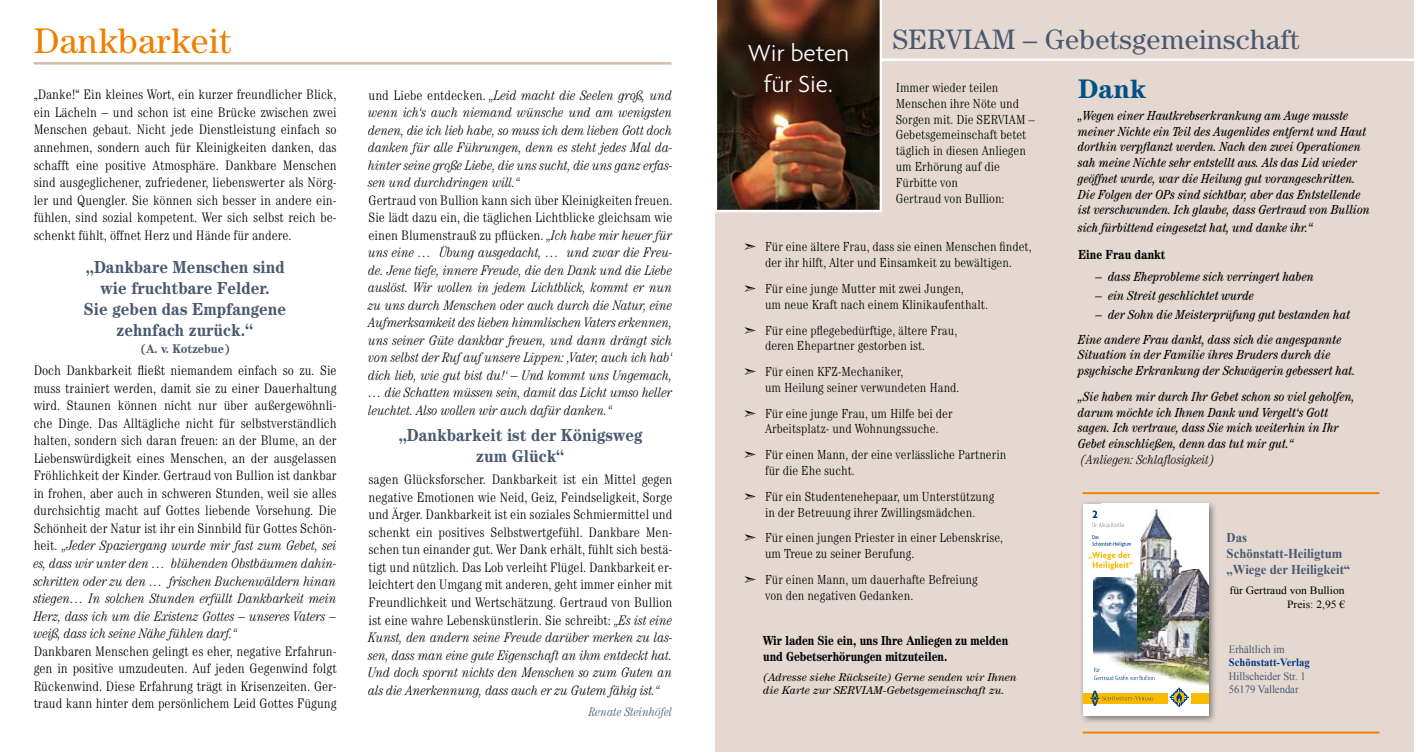
<style>
.page{position:relative;width:1414px;height:752px;background:#fff}
.page>*{position:absolute;margin:0;border:0;box-sizing:border-box;transform-origin:0 0}
.t1{font:35.62px "Century";letter-spacing:.01em;color:#ee7f00}
.t2{font:28.12px "Century";letter-spacing:.01em;color:#495971}
.t3{font:700 26.88px "Century";color:#005286}
.t4{font:300 25.12px/30.2px "Agenda";color:#fff;text-align:center}
.t5{font:700 17.5px/21px "Century";color:#495971;text-align:center;scale:.9 1}
.t6{font:300 condensed 13.75px/17.5px "Century";color:#000;text-align:justify}
.t7{font:italic 300 condensed 13.75px/17.5px "Century";color:#000;text-align:justify}
.t8{font:700 13.5px/16.1px "Times New Roman";color:#495971;scale:.94 1}
.t9{font:italic condensed 13.12px/15.8px "Century";color:#000}
.t10{font:300 condensed 13.12px/15.8px "Century";color:#000}
.t11{font:700 condensed 13.12px/15.8px "Century";color:#000}
.t12{font:italic 300 condensed 13.12px "Century";color:#000}
.t13{font:italic 300 condensed 12.5px "Century";color:#495971}
.t14{font:700 12.5px "Century";color:#495971;scale:.9 1}
.t15{font:italic 11.25px/13.5px "Century";color:#000}
.t16{font:11.25px/13.5px "Times New Roman";color:#495971;scale:.94 1}
.t17{font:700 11.25px "Times New Roman";color:#003882;scale:.94 1}
.t18{font:11px/14.8px "Times New Roman";color:#000;text-align:right;scale:1.05 1}
.s1{font-style:italic}
.s2{font-style:normal}
</style>
<div class="page">
<div style="left:716px;top:0;width:698px;height:751px;background:#e4d8d1"></div>
<hr style="left:34px;top:62px;width:637px;height:3px;background:#d0bfae">
<hr style="left:860px;top:58px;width:554px;height:3px;background:#fff">
<img style="left:716px;top:0;width:166px;height:212px">
<div style="left:1079px;top:499px;width:144px;height:230px;background:#000;opacity:.5"></div>
<div style="left:1083px;top:503px;width:125px;height:212px;background:#fff"></div>
<div style="left:1083px;top:693px;width:84px;height:10px;background:#faba00"></div>
<div style="left:1191px;top:693px;width:17px;height:10px;background:#faba00"></div>
<img style="left:1106px;top:509px;width:76px;height:75px">
<img style="left:1182px;top:569px;width:26px;height:117px">
<img style="left:1136px;top:584px;width:32px;height:46px">
<img style="left:1168px;top:584px;width:14px;height:98px">
<img style="left:1128px;top:630px;width:40px;height:51px">
<img style="left:1102px;top:658px;width:26px;height:23px">
<svg style="left:1088px;top:535px;width:45px;height:34px"></svg>
<svg style="left:1094px;top:667px;width:60px;height:12px"></svg>
<svg style="left:1169px;top:687px;width:20px;height:20px"></svg>
<svg style="left:1092px;top:510px;width:32px;height:18px"></svg>
<svg style="left:1090px;top:690px;width:63px;height:15px"></svg>
<img style="left:1093px;top:577px;width:43px;height:81px">
<hr style="left:1082px;top:492px;width:297px;height:2px;background:#ee7f00">
<hr style="left:1082px;top:731px;width:297px;height:2px;background:#ee7f00">
<h1 class="t1" style="left:34px;top:20px;width:199px">Dankbarkeit</h1>
<p class="t6" style="left:34px;top:86px;width:304px">„Danke!“ Ein kleines Wort, ein kurzer freundlicher Blick, ein Lächeln – und schon ist eine Brücke zwischen zwei Menschen gebaut. Nicht jede Dienstleistung einfach so annehmen, sondern auch für Kleinigkeiten danken, das schafft eine positive Atmosphäre. Dankbare Menschen sind ausgeglichener, zufriedener, liebenswerter als Nörg&shy;ler und Quengler. Sie können sich besser in andere ein&shy;fühlen, sind sozial kompetent. Wer sich selbst reich be&shy;schenkt fühlt, öffnet Herz und Hände für andere.</p>
<p class="t5" style="left:84px;top:256px;width:226px">„Dankbare Menschen sind wie fruchtbare Felder.<br>Sie geben das Empfangene zehnfach zurück.“</p>
<p class="t14" style="left:141px;top:341px;width:100px">(A. v. Kotzebue)</p>
<p class="t6" style="left:34px;top:361px;width:305px">Doch Dankbarkeit fließt niemandem einfach so zu. Sie muss trainiert werden, damit sie zu einer Dauerhaltung wird. Staunen können nicht nur über außergewöhnli&shy;che Dinge. Das Alltägliche nicht für selbstverständlich halten, sondern sich daran freuen: an der Blume, an der Liebenswürdigkeit eines Menschen, an der ausgelassen Fröhlichkeit der Kinder. Gertraud von Bullion ist dankbar in frohen, aber auch in schweren Stunden, weil sie alles durchsichtig macht auf Gottes liebende Vorsehung. Die Schönheit der Natur ist ihr ein Sinnbild für Gottes Schön&shy;heit. <span class="s1">„Jeder Spaziergang wurde mir fast zum Gebet, sei es, dass wir unter den … blühenden Obstbäumen dahin&shy;schritten oder zu den … frischen Buchenwäldern hinan stiegen… In solchen Stunden erfüllt Dankbarkeit mein Herz, dass ich um die Existenz Gottes – unseres Vaters – weiß, dass ich seine Nähe fühlen darf.“</span></p>
<p class="t6" style="left:34px;top:641px;width:304px">Dankbaren Menschen gelingt es eher, negative Erfahrun&shy;gen in positive umzudeuten. Auf jeden Gegenwind folgt Rückenwind. Diese Erfahrung trägt in Krisenzeiten. Ger&shy;traud kann hinter dem persönlichem Leid Gottes Fügung</p>
<p class="t7" style="left:369px;top:86px;width:306px"><span class="s2">und Liebe entdecken.</span> „Leid macht die Seelen groß, und wenn ich‘s auch niemand wünsche und am wenigsten denen, die ich lieb habe, so muss ich dem lieben Gott doch danken für alle Führungen, denn es steht jedes Mal da&shy;hinter seine große Liebe, die uns sucht, die uns ganz erfas&shy;sen und durchdringen will.“</p>
<p class="t7" style="left:369px;top:191px;width:306px"><span class="s2">Gertraud von Bullion kann sich über Kleinigkeiten freuen.<br>Sie lädt dazu ein, die täglichen Lichtblicke gleichsam wie einen Blumenstrauß zu pflücken.</span> „Ich habe mir heuer für uns eine … Übung ausgedacht, … und zwar die Freu&shy;de. Jene tiefe, innere Freude, die den Dank und die Liebe auslöst. Wir wollen in jedem Lichtblick, kommt er nun zu uns durch Menschen oder auch durch die Natur, eine Aufmerksamkeit des lieben himmlischen Vaters erkennen, uns seiner Güte dankbar freuen, und dann drängt sich von selbst der Ruf auf unsere Lippen: ‚Vater, auch ich hab‘ dich lieb, wie gut bist du!‘ – Und kommt uns Ungemach, … die Schatten müssen sein, damit das Licht umso heller leuchtet. Also wollen wir auch dafür danken.“</p>
<p class="t5" style="left:398px;top:424px;width:273px">„Dankbarkeit ist der Königsweg zum Glück“</p>
<p class="t6" style="left:369px;top:470px;width:306px">sagen Glücksforscher. Dankbarkeit ist ein Mittel gegen negative Emotionen wie Neid, Geiz, Feindseligkeit, Sorge und Ärger. Dankbarkeit ist ein soziales Schmiermittel und schenkt ein positives Selbstwertgefühl. Dankbare Men&shy;schen tun einander gut. Wer Dank erhält, fühlt sich bestä&shy;tigt und nützlich. Das Lob verleiht Flügel. Dankbarkeit er&shy;leichtert den Umgang mit anderen, geht immer einher mit Freundlichkeit und Wertschätzung. Gertraud von Bullion ist eine wahre Lebenskünstlerin. Sie schreibt: <span class="s1">„Es ist eine Kunst, den andern seine Freude darüber merken zu las&shy;sen, dass man eine gute Eigenschaft an ihm entdeckt hat.<br>Und doch spornt nichts den Menschen so zum Guten an als die Anerkennung, dass auch er zu Gutem fähig ist.“</span></p>
<p class="t13" style="left:589px;top:704px;width:85px">Renate Steinhöfel</p>
<h2 class="t2" style="left:892px;top:23px;width:409px">SERVIAM – Gebetsgemeinschaft</h2>
<h3 class="t4" style="left:748px;top:38px;width:103px">Wir beten für Sie.</h3>
<p class="t10" style="left:896px;top:80px;width:141px">Immer wieder teilen<br>Menschen ihre Nöte und<br>Sorgen mit. Die SERVIAM –<br>Gebetsgemeinschaft betet täglich in diesen Anliegen um Erhörung auf die<br>Fürbitte von<br>Gertraud von Bullion:</p>
<h3 class="t3" style="left:1078px;top:73px;width:70px">Dank</h3>
<p class="t9" style="left:1078px;top:107px;width:294px">„Wegen einer Hautkrebserkrankung am Auge musste meiner Nichte ein Teil des Augenlides entfernt und Haut dorthin verpflanzt werden. Nach den zwei Operationen sah meine Nichte sehr entstellt aus. Als das Lid wieder geöffnet wurde, war die Heilung gut vorangeschritten.<br>Die Folgen der OPs sind sichtbar, aber das Entstellende ist verschwunden. Ich glaube, dass Gertraud von Bullion</p>
<p class="t9" style="left:1078px;top:219px;width:236px">sich fürbittend eingesetzt hat, und danke ihr.“</p>
<p class="t11" style="left:1078px;top:246px;width:89px">Eine Frau dankt</p>
<p class="t9" style="left:1096px;top:269px;width:220px">– dass Eheprobleme sich verringert haben</p>
<p class="t9" style="left:1096px;top:287px;width:160px">– ein Streit geschlichtet wurde</p>
<p class="t9" style="left:1078px;top:302px;width:274px;line-height:24.5px;text-indent:18px">– der Sohn die Meisterprüfung gut bestanden hat<br>Eine andere Frau dankt, dass sich die angespannte</p>
<p class="t9" style="left:1078px;top:346px;width:279px">Situation in der Familie ihres Bruders durch die psychische Erkrankung der Schwägerin gebessert hat.</p>
<p class="t9" style="left:1078px;top:388px;width:278px">„Sie haben mir durch Ihr Gebet schon so viel geholfen, darum möchte ich Ihnen Dank und Vergelt‘s Gott sagen. Ich vertraue, dass Sie mich weiterhin in Ihr Gebet einschließen, denn das tut mir gut.“</p>
<p class="t12" style="left:1081px;top:451px;width:135px">(Anliegen: Schlaflosigkeit)</p>
<p class="t10" style="left:744px;top:239px;width:289px;text-align:center">➣ Für eine ältere Frau, dass sie einen Menschen findet, der ihr hilft, Alter und Einsamkeit zu bewältigen.</p>
<p class="t10" style="left:765px;top:280px;width:224px;text-indent:-21px">➣ Für eine junge Mutter mit zwei Jungen,<br>um neue Kraft nach einem Klinikaufenthalt.</p>
<p class="t10" style="left:765px;top:322px;width:194px;text-indent:-21px">➣ Für eine pflegebedürftige, ältere Frau, deren Ehepartner gestorben ist.</p>
<p class="t10" style="left:765px;top:363px;width:196px;text-indent:-21px">➣ Für einen KFZ-Mechaniker,<br>um Heilung seiner verwundeten Hand.</p>
<p class="t10" style="left:744px;top:405px;width:210px;text-align:center">➣ Für eine junge Frau, um Hilfe bei der<br>Arbeitsplatz- und Wohnungssuche.</p>
<p class="t10" style="left:765px;top:446px;width:243px;text-indent:-21px">➣ Für einen Mann, der eine verlässliche Partnerin für die Ehe sucht.</p>
<p class="t10" style="left:744px;top:488px;width:252px;text-align:center">➣ Für ein Studentenehepaar, um Unterstützung in der Betreuung ihrer Zwillingsmädchen.</p>
<p class="t10" style="left:765px;top:529px;width:240px;text-indent:-21px">➣ Für einen jungen Priester in einer Lebenskrise, um Treue zu seiner Berufung.</p>
<p class="t10" style="left:765px;top:571px;width:214px;text-indent:-21px">➣ Für einen Mann, um dauerhafte Befreiung von den negativen Gedanken.</p>
<p class="t8" style="left:1226px;top:528px;width:133px">Das<br>Schönstatt-Heiligtum „Wiege der Heiligkeit“</p>
<p class="t18" style="left:1229px;top:582px;width:112px">für Gertraud von Bullion<br>Preis: 2,95 €</p>
<p class="t11" style="left:763px;top:632px;width:247px">Wir laden Sie ein, uns Ihre Anliegen zu melden und Gebetserhörungen mitzuteilen.</p>
<p class="t15" style="left:763px;top:669px;width:255px">(Adresse siehe Rückseite) Gerne senden wir Ihnen die Karte zur SERVIAM-Gebetsgemeinschaft zu.</p>
<p class="t16" style="left:1229px;top:641px;width:61px">Erhältlich im</p>
<p class="t17" style="left:1229px;top:654px;width:88px">Schönstatt-Verlag</p>
<p class="t16" style="left:1229px;top:668px;width:83px">Hillscheider Str. 1<br>56179 Vallendar</p>
</div>
